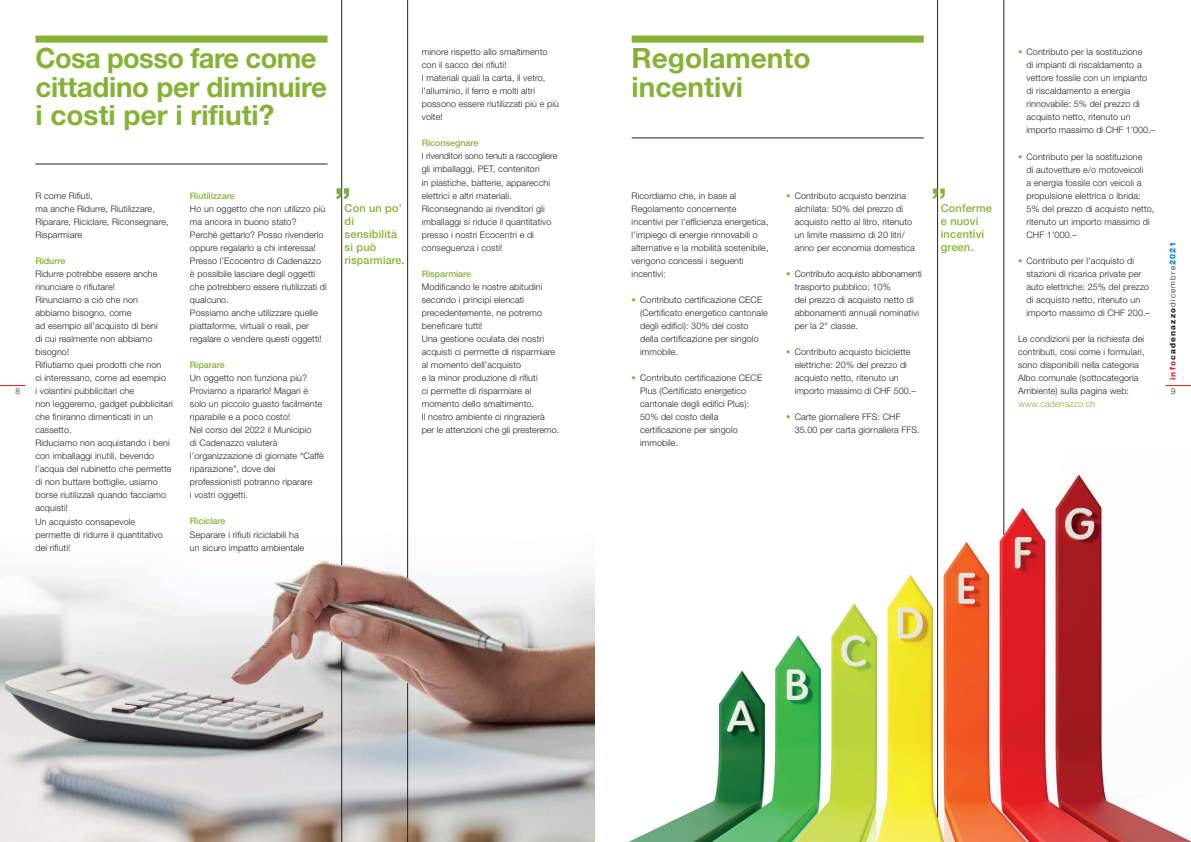
<style>
.page{position:relative;width:1191px;height:842px;background:#fff}
.page>*{position:absolute;margin:0;border:0;box-sizing:border-box;transform-origin:0 0}
.t1{font:500 37px "Helvetica Neue";color:#85b234}
.t2{font:700 28px/28.6px "Helvetica Neue";letter-spacing:-.01em;color:#85b234}
.t3{font:500 11px/13px "Helvetica Neue";letter-spacing:.015em;color:#85b234}
.t4{font:300 9px/13px "Helvetica Neue";letter-spacing:.01em;color:#231f20}
.t5{font:500 9px "Helvetica Neue";letter-spacing:-.005em;color:#85b234}
.t6{font:300 9px "Helvetica Neue";letter-spacing:.01em;color:#85b234}
.t7{font:800 8px "Helvetica Neue";letter-spacing:.15em;color:#231f20}
.t8{font:300 8px "Helvetica Neue";color:#231f20}
.s1{color:#85b234}
.s2{color:#ee1d23}
.s3{font-weight:300}
.s4{color:#007ec5}
</style>
<div class="page">
<img style="left:0;top:411px;width:595px;height:431px">
<img style="left:627px;top:449px;width:564px;height:393px">
<hr style="left:341px;top:0;width:1px;height:565px;background:#231f20">
<hr style="left:407px;top:0;width:1px;height:578px;background:#231f20">
<hr style="left:937px;top:0;width:1px;height:818px;background:#231f20">
<hr style="left:407px;top:683px;width:1px;height:159px;background:#231f20">
<hr style="left:341px;top:642px;width:1px;height:200px;background:#231f20">
<hr style="left:1003px;top:0;width:1px;height:535px;background:#231f20">
<svg style="left:0;top:385px;width:26px;height:1px"></svg>
<svg style="left:1165px;top:385px;width:26px;height:1px"></svg>
<div style="left:631px;top:36px;width:292px;height:7px;background:#85b234"></div>
<hr style="left:631px;top:138px;width:292px;height:1px;background:#231f20">
<div style="left:35px;top:36px;width:292px;height:7px;background:#85b234"></div>
<hr style="left:35px;top:164px;width:292px;height:1px;background:#231f20">
<h2 class="t2" style="left:35px;top:43px;width:293px">Cosa posso fare come cittadino per diminuire i costi per i rifiuti?</h2>
<p class="t8" style="left:15px;top:386px;width:6px">8</p>
<p class="t4" style="left:35px;top:189px;width:135px">R come Rifiuti,<br>ma anche Ridurre, Riutilizzare,<br>Riparare, Riciclare, Riconsegnare,<br>Risparmiare</p>
<p class="t5" style="left:35px;top:255px;width:32px">Ridurre</p>
<p class="t4" style="left:35px;top:267px;width:139px">Ridurre potrebbe essere anche rinunciare o rifiutare!<br>Rinunciamo a ciò che non abbiamo bisogno, come<br>ad esempio all’acquisto di beni<br>di cui realmente non abbiamo bisogno!<br>Rifiutiamo quei prodotti che non<br>ci interessano, come ad esempio<br>i volantini pubblicitari che<br>non leggeremo, gadget pubblicitari che finiranno dimenticati in un cassetto.<br>Riduciamo non acquistando i beni con imballaggi inutili, bevendo l’acqua del rubinetto che permette di non buttare bottiglie, usiamo borse riutilizzali quando facciamo acquisti!<br>Un acquisto consapevole permette di ridurre il quantitativo dei rifiuti!</p>
<p class="t5" style="left:190px;top:190px;width:46px">Riutilizzare</p>
<p class="t4" style="left:190px;top:202px;width:138px">Ho un oggetto che non utilizzo più ma ancora in buono stato?<br>Perché gettarlo? Posso rivenderlo oppure regalarlo a chi interessa!<br>Presso l’Ecocentro di Cadenazzo è possibile lasciare degli oggetti che potrebbero essere riutilizzati di qualcuno.<br>Possiamo anche utilizzare quelle piattaforme, virtuali o reali, per regalare o vendere questi oggetti!</p>
<p class="t5" style="left:190px;top:359px;width:36px">Riparare</p>
<p class="t4" style="left:190px;top:371px;width:135px">Un oggetto non funziona più?<br>Proviamo a ripararlo! Magari è solo un piccolo guasto facilmente riparabile e a poco costo!<br>Nel corso del 2022 il Municipio<br>di Cadenazzo valuterà l’organizzazione di giornate “Caffè riparazione”, dove dei professionisti potranno riparare<br>i vostri oggetti.</p>
<p class="t5" style="left:190px;top:516px;width:37px">Riciclare</p>
<p class="t4" style="left:190px;top:528px;width:116px">Separare i rifiuti riciclabili ha un sicuro impatto ambientale</p>
<h1 class="t1" style="left:335px;top:179px;width:18px">”</h1>
<p class="t3" style="left:345px;top:201px;width:61px">Con un po’ di sensibilità si può risparmiare.</p>
<p class="t4" style="left:422px;top:45px;width:139px">minore rispetto allo smaltimento con il sacco dei rifiuti!<br>I materiali quali la carta, il vetro, l’alluminio, il ferro e molti altri possono essere riutilizzati più e più volte!</p>
<p class="t5" style="left:422px;top:138px;width:58px">Riconsegnare</p>
<p class="t4" style="left:422px;top:150px;width:137px">I rivenditori sono tenuti a raccogliere gli imballaggi, PET, contenitori<br>in plastiche, batterie, apparecchi elettrici e altri materiali.<br>Riconsegnando ai rivenditori gli imballaggi si riduce il quantitativo presso i nostri Ecocentri e di conseguenza i costi!</p>
<p class="t5" style="left:422px;top:268px;width:51px">Risparmiare</p>
<p class="t4" style="left:422px;top:280px;width:139px">Modificando le nostre abitudini secondo i principi elencati precedentemente, ne potremo beneficare tutti!<br>Una gestione oculata dei nostri acquisti ci permette di risparmiare al momento dell’acquisto<br>e la minor produzione di rifiuti<br>ci permette di risparmiare al momento dello smaltimento.<br>Il nostro ambiente ci ringrazierà per le attenzioni che gli presteremo.</p>
<h2 class="t2" style="left:631px;top:43px;width:180px;line-height:29.1px">Regolamento incentivi</h2>
<p class="t4" style="left:631px;top:189px;width:138px">Ricordiamo che, in base al<br>Regolamento concernente incentivi per l’efficienza energetica, l’impiego di energie rinnovabili o alternative e la mobilità sostenibile, vengono concessi i seguenti incentivi:</p>
<p class="t4" style="left:640px;top:293px;width:129px;text-indent:-9px"><span class="s1">•</span> Contributo certificazione CECE (Certificato energetico cantonale degli edifici): 30% del costo della certificazione per singolo immobile.</p>
<p class="t4" style="left:640px;top:371px;width:124px;text-indent:-9px"><span class="s1">•</span> Contributo certificazione CECE<br>Plus (Certificato energetico cantonale degli edifici Plus):<br>50% del costo della certificazione per singolo immobile.</p>
<p class="t4" style="left:794px;top:189px;width:122px;text-indent:-9px"><span class="s1">•</span> Contributo acquisto benzina alchilata: 50% del prezzo di acquisto netto al litro, ritenuto un limite massimo di 20 litri/ anno per economia domestica</p>
<p class="t4" style="left:794px;top:267px;width:129px;text-indent:-9px"><span class="s1">•</span> Contributo acquisto abbonamenti trasporto pubblico: 10%<br>del prezzo di acquisto netto di abbonamenti annuali nominativi per la 2° classe.</p>
<p class="t4" style="left:794px;top:345px;width:123px;text-indent:-9px"><span class="s1">•</span> Contributo acquisto biciclette elettriche: 20% del prezzo di acquisto netto, ritenuto un importo massimo di CHF 500.–</p>
<p class="t4" style="left:794px;top:410px;width:127px;text-indent:-9px"><span class="s1">•</span> Carte giornaliere FFS: CHF<br>35.00 per carta giornaliera FFS.</p>
<h1 class="t1" style="left:931px;top:179px;width:18px">”</h1>
<p class="t3" style="left:940px;top:201px;width:52px">Conferme e nuovi incentivi green.</p>
<p class="t4" style="left:1026px;top:45px;width:130px;text-indent:-9px"><span class="s1">•</span> Contributo per la sostituzione<br>di impianti di riscaldamento a vettore fossile con un impianto di riscaldamento a energia rinnovabile: 5% del prezzo di acquisto netto, ritenuto un importo massimo di CHF 1’000.–</p>
<p class="t4" style="left:1026px;top:150px;width:129px;text-indent:-9px"><span class="s1">•</span> Contributo per la sostituzione<br>di autovetture e/o motoveicoli<br>a energia fossile con veicoli a propulsione elettrica o ibrida:<br>5% del prezzo di acquisto netto, ritenuto un importo massimo di<br>CHF 1’000.–</p>
<p class="t4" style="left:1026px;top:254px;width:125px;text-indent:-9px"><span class="s1">•</span> Contributo per l’acquisto di stazioni di ricarica private per auto elettriche: 25% del prezzo di acquisto netto, ritenuto un importo massimo di CHF 200.–</p>
<p class="t4" style="left:1018px;top:332px;width:128px">Le condizioni per la richiesta dei contributi, così come i formulari, sono disponibili nella categoria<br>Albo comunale (sottocategoria<br>Ambiente) sulla pagina web:</p>
<p class="t6" style="left:1018px;top:398px;width:79px">www.cadenazzo.ch</p>
<p class="t7" style="left:1168px;top:380px;width:140px;rotate:-90deg"><span class="s2">info</span>cadenazzo<span class="s3">dicembre</span><span class="s4">2021</span></p>
<p class="t8" style="left:1171px;top:386px;width:6px">9</p>
</div>
